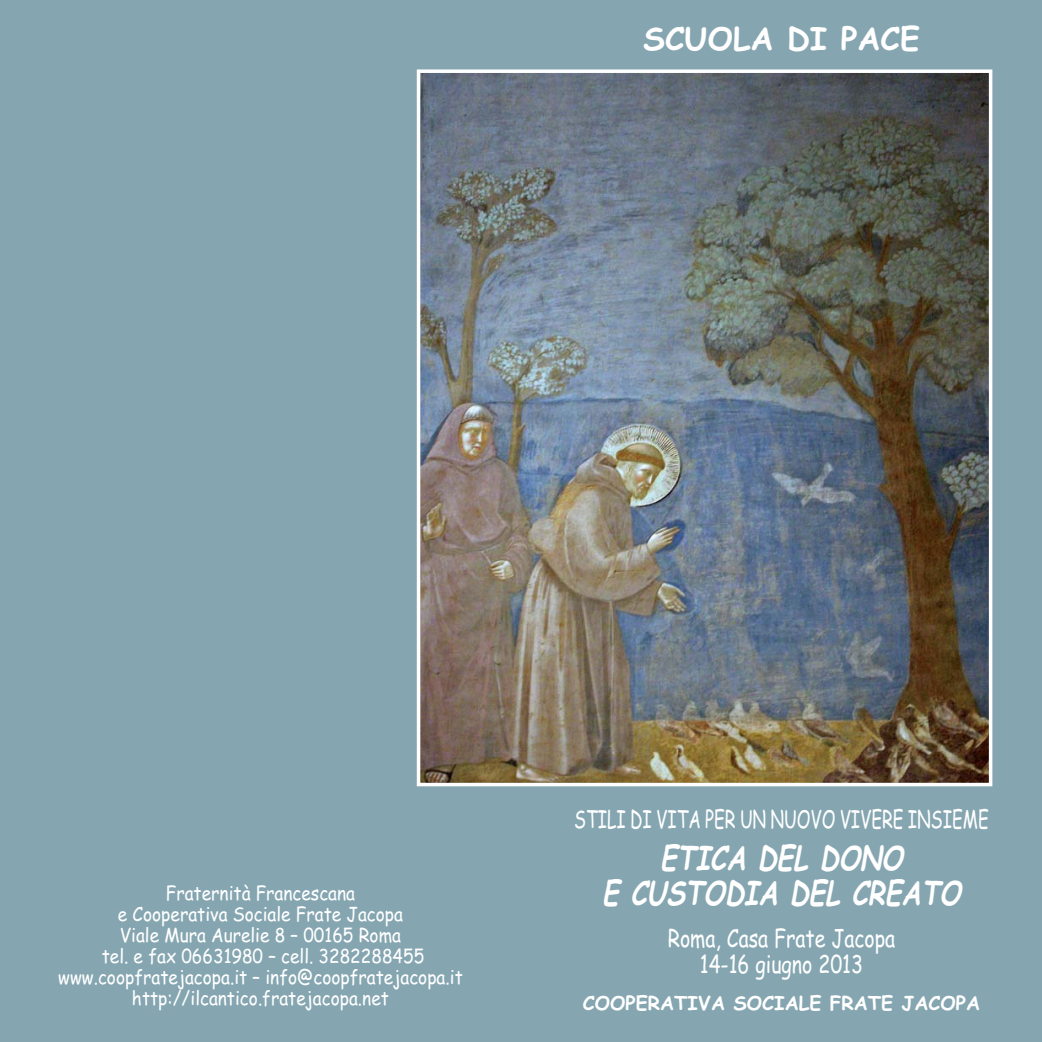
<style>
.page{position:relative;width:1042px;height:1042px;background:#85a6b1}
.page>*{position:absolute;margin:0;border:0;box-sizing:border-box;transform-origin:0 0}
.t1{font:italic 33.25px/35px "Comic Sans MS Bold OTF";color:#fff;text-align:center;scale:.8 1}
.t2{font:31.5px "Comic Sans MS Bold OTF";color:#fff}
.t3{font:24.5px/26.2px "Comic Sans MS";color:#fff;text-align:center;scale:.8 1}
.t4{font:24.5px "Comic Sans MS";color:#fff;scale:.7 1}
.t5{font:19.25px/21px "Comic Sans MS";color:#fff;text-align:center;scale:.9 1}
.t6{font:700 19.25px "Comic Sans MS";color:#fff}
</style>
<div class="page">
<img style="left:422px;top:74px;width:565px;height:707px">
<div style="left:417px;top:69px;width:575px;height:717px;border:4px solid #fff"></div>
<h2 class="t2" style="left:643px;top:21px;width:278px">SCUOLA DI PACE</h2>
<p class="t5" style="left:58px;top:885px;width:451px">Fraternità Francescana<br>e Cooperativa Sociale Frate Jacopa<br>Viale Mura Aurelie 8 – 00165 Roma<br>tel. e fax 06631980 – cell. 3282288455 www.coopfratejacopa.it – info@coopfratejacopa.it http://ilcantico.fratejacopa.net</p>
<p class="t4" style="left:574px;top:808px;width:593px">STILI DI VITA PER UN NUOVO VIVERE INSIEME</p>
<h1 class="t1" style="left:602px;top:840px;width:455px">ETICA DEL DONO<br>E CUSTODIA DEL CREATO</h1>
<p class="t3" style="left:668px;top:927px;width:286px">Roma, Casa Frate Jacopa<br>14-16 giugno 2013</p>
<p class="t6" style="left:583px;top:992px;width:399px">COOPERATIVA SOCIALE FRATE JACOPA</p>
</div>
